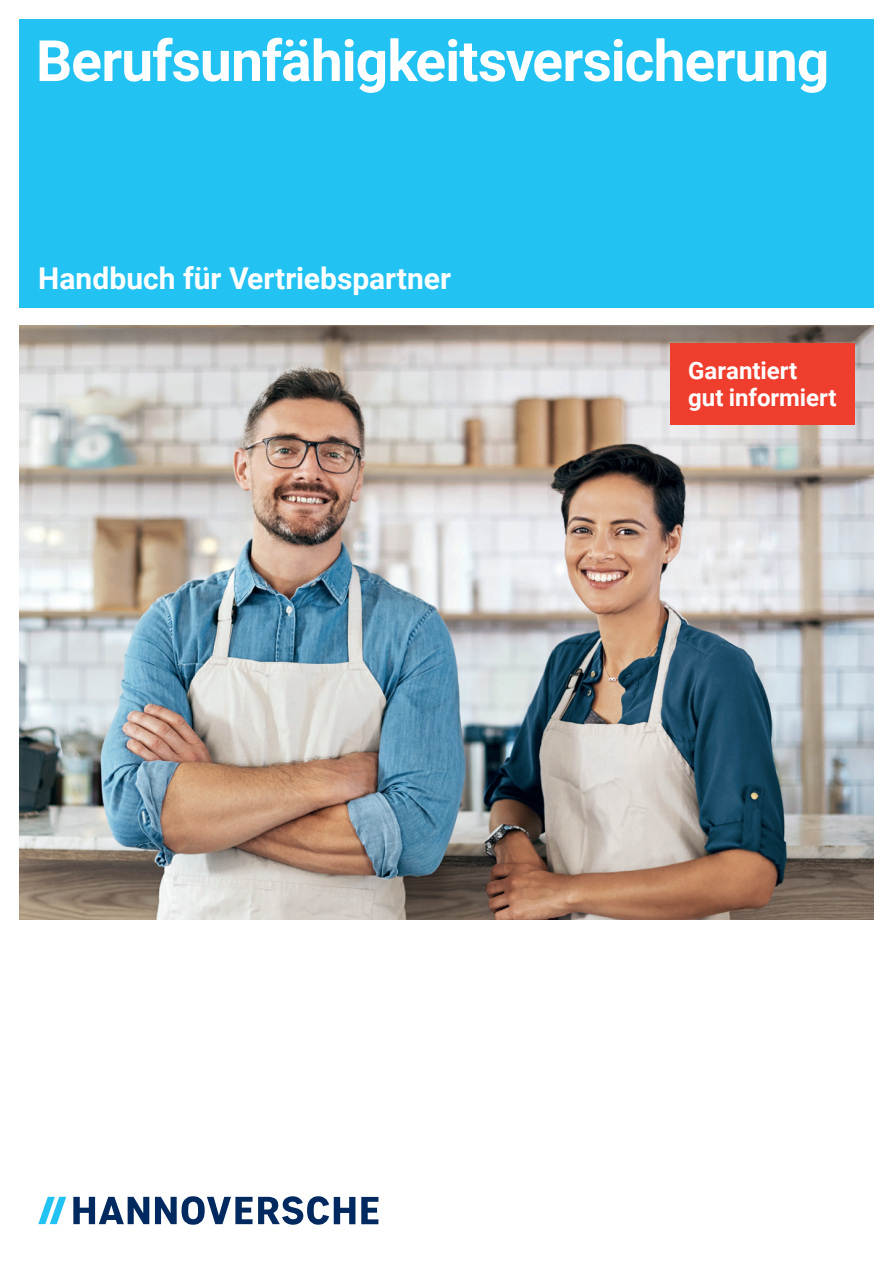
<style>
.page{position:relative;width:893px;height:1263px;background:#fff}
.page>*{position:absolute;margin:0;border:0;box-sizing:border-box;transform-origin:0 0}
.t1{font:700 57px "Roboto";letter-spacing:-.015em;color:#fff}
.t2{font:700 30px "Roboto";color:#fff}
.t3{font:700 24px/27px "Roboto";color:#fff}
</style>
<div class="page">
<div style="left:19px;top:19px;width:855px;height:288px;background:#22c2f3"></div>
<img style="left:19px;top:325px;width:855px;height:594px">
<svg style="left:38px;top:1197px;width:28px;height:27px"></svg>
<svg style="left:73px;top:1196px;width:305px;height:29px"></svg>
<div style="left:670px;top:343px;width:185px;height:81px;background:#ef3e2e"></div>
<p class="t1" style="left:36px;top:21px;width:795px">Berufsunfähigkeitsversicherung</p>
<p class="t2" style="left:38px;top:257px;width:414px">Handbuch für Vertriebspartner</p>
<p class="t3" style="left:688px;top:356px;width:150px">Garantiert gut informiert</p>
</div>
